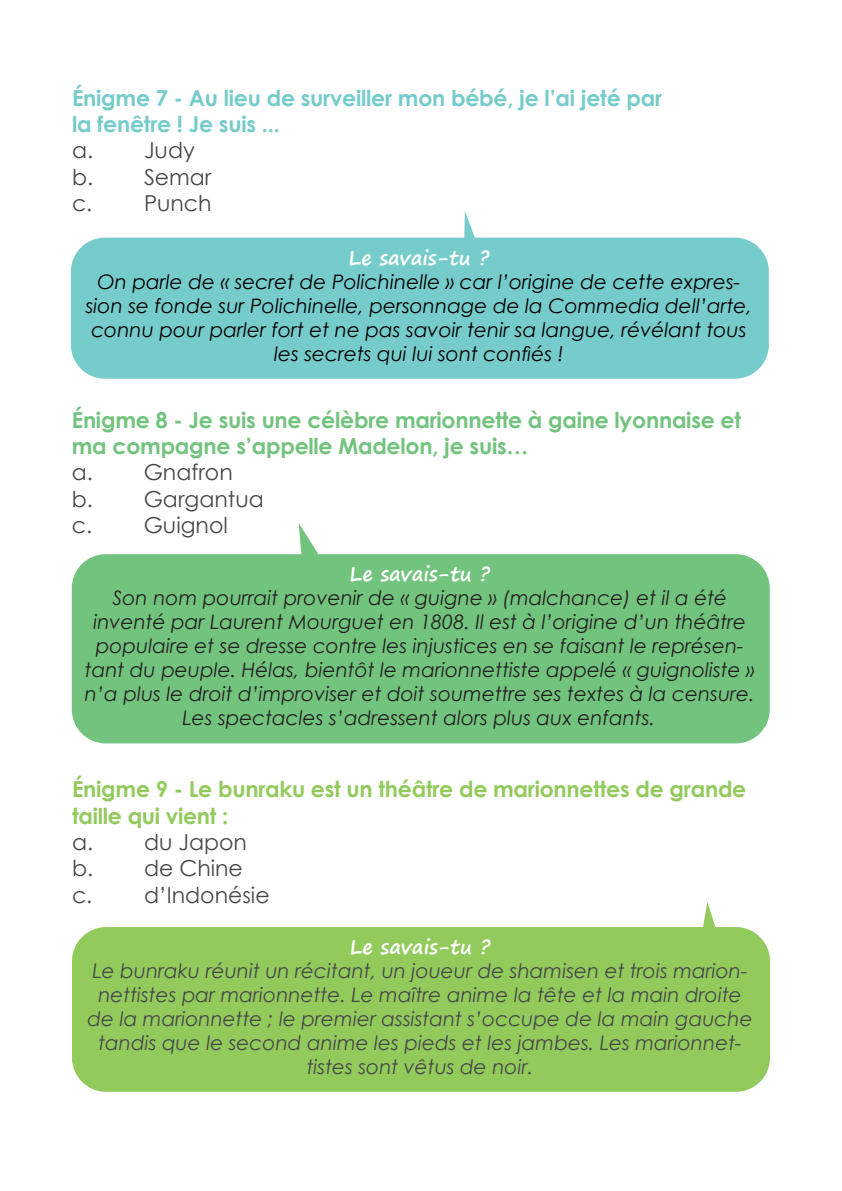
<style>
.page{position:relative;width:842px;height:1191px;background:#fff}
.page>*{position:absolute;margin:0;border:0;box-sizing:border-box;transform-origin:0 0}
.t1{font:700 22px/26.4px "Century Gothic";letter-spacing:-.01em;color:#72c37e}
.t2{font:22px/26.4px "Century Gothic";color:#454749}
.t3{font:700 22px/26.4px "Century Gothic";letter-spacing:-.01em;color:#76cbcb}
.t4{font:700 22px/26.4px "Century Gothic";letter-spacing:-.01em;color:#92ca5c}
.t5{font:italic 20px/24px "Century Gothic";color:#231f20;text-align:center}
.t6{font:italic 20px/24px "Century Gothic";color:#454749;text-align:center}
.t7{font:italic 20px/24px "Century Gothic";color:#000;text-align:center}
.t8{font:700 20px "Segoe Print";color:#fff}
</style>
<div class="page">
<div style="left:77px;top:559px;width:688px;height:179px;background:#72c37e;border-radius:29px"></div>
<div style="left:72px;top:554px;width:698px;height:189px;border:10px solid #72c37e;border-radius:29px"></div>
<div style="left:76px;top:243px;width:688px;height:131px;background:#76cbcb;border-radius:29px"></div>
<div style="left:71px;top:238px;width:698px;height:141px;border:10px solid #76cbcb;border-radius:29px"></div>
<svg style="left:299px;top:524px;width:19px;height:40px"></svg>
<svg style="left:464px;top:211px;width:14px;height:38px"></svg>
<div style="left:77px;top:932px;width:688px;height:154px;background:#92ca5c;border-radius:29px"></div>
<div style="left:72px;top:927px;width:698px;height:164px;border:10px solid #92ca5c;border-radius:29px"></div>
<svg style="left:700px;top:902px;width:18px;height:36px"></svg>
<p class="t3" style="left:72px;top:83px;width:592px">Énigme 7 - Au lieu de surveiller mon bébé, je l’ai jeté par la fenêtre ! Je suis ...</p>
<p class="t2" style="left:72px;top:137px;width:141px">a. Judy b. Semar c. Punch</p>
<p class="t8" style="left:348px;top:239px;width:142px">Le savais-tu ?</p>
<p class="t7" style="left:86px;top:269px;width:668px">On parle de « secret de Polichinelle » car l’origine de cette expres&shy;sion se fonde sur Polichinelle, personnage de la Commedia dell’arte, connu pour parler fort et ne pas savoir tenir sa langue, révélant tous les secrets qui lui sont confiés !</p>
<p class="t1" style="left:72px;top:405px;width:671px">Énigme 8 - Je suis une célèbre marionnette à gaine lyonnaise et ma compagne s’appelle Madelon, je suis…</p>
<p class="t2" style="left:72px;top:459px;width:193px">a. Gnafron<br>b. Gargantua c. Guignol</p>
<p class="t8" style="left:349px;top:556px;width:142px">Le savais-tu ?</p>
<p class="t5" style="left:85px;top:585px;width:671px">Son nom pourrait provenir de « guigne » (malchance) et il a été inventé par Laurent Mourguet en 1808. Il est à l’origine d’un théâtre populaire et se dresse contre les injustices en se faisant le représen&shy;tant du peuple. Hélas, bientôt le marionnettiste appelé « guignoliste » n’a plus le droit d’improviser et doit soumettre ses textes à la censure.<br>Les spectacles s’adressent alors plus aux enfants.</p>
<p class="t4" style="left:72px;top:775px;width:676px">Énigme 9 - Le bunraku est un théâtre de marionnettes de grande taille qui vient :</p>
<p class="t2" style="left:72px;top:828px;width:199px">a. du Japon b. de Chine<br>c. d’Indonésie</p>
<p class="t8" style="left:350px;top:928px;width:142px">Le savais-tu ?</p>
<p class="t6" style="left:87px;top:958px;width:667px">Le bunraku réunit un récitant, un joueur de shamisen et trois marion&shy;nettistes par marionnette. Le maître anime la tête et la main droite de la marionnette ; le premier assistant s’occupe de la main gauche tandis que le second anime les pieds et les jambes. Les marionnet&shy;tistes sont vêtus de noir.</p>
</div>
